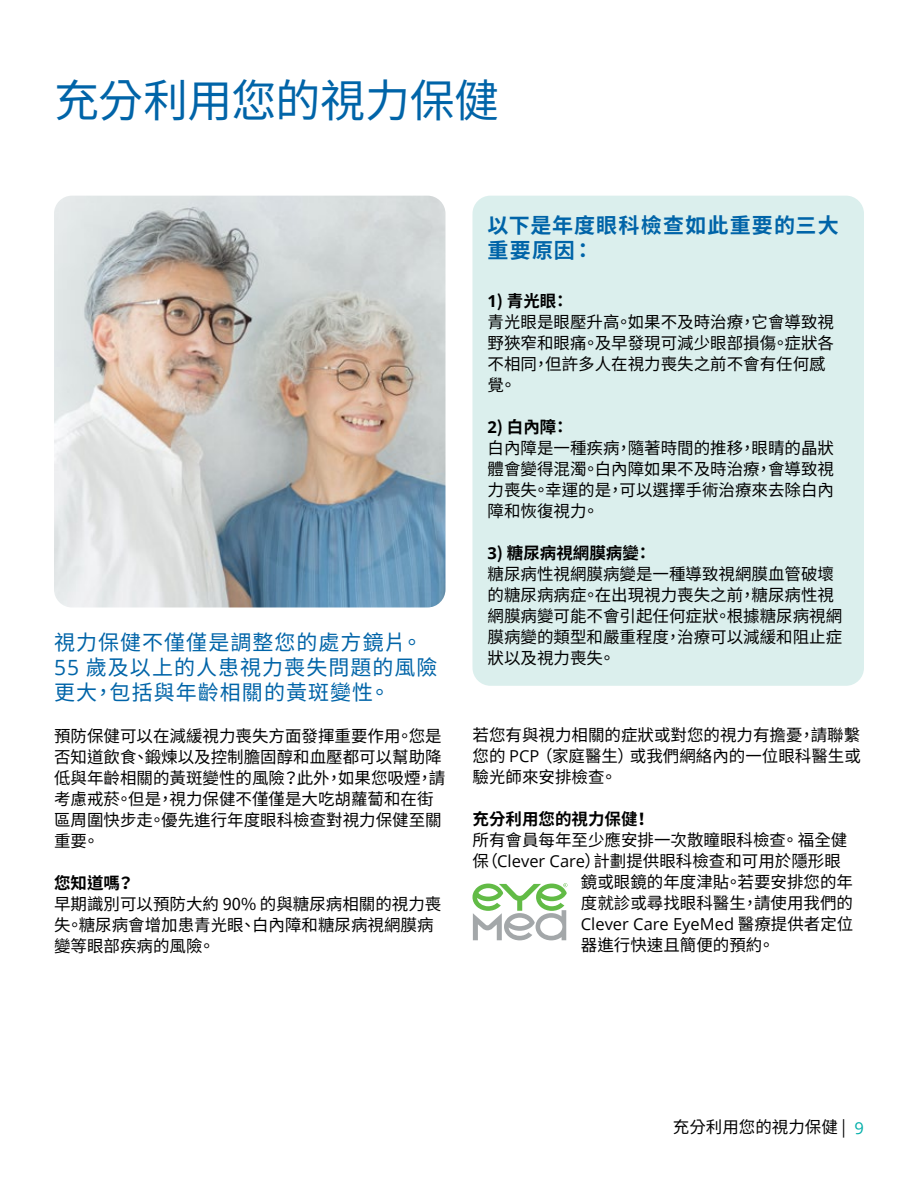
<style>
.page{position:relative;width:918px;height:1188px;background:#fff}
.page>*{position:absolute;margin:0;border:0;box-sizing:border-box;transform-origin:0 0}
.t1{font:45px "Noto Sans CJ Ktc";letter-spacing:-.015em;color:#0064a8}
.t2{font:21px/25.2px "Noto Sans CJ Ktc";letter-spacing:.05em;color:#0064a8}
.t3{font:700 21px/25.2px "Noto Sans CJ Ktc";letter-spacing:.055em;color:#0064a8}
.t4{font:16.5px/21px "Noto Sans CJ Ktc";color:#000}
.t5{font:16.5px "Open Sans";color:#000}
.t6{font:700 16.5px "Noto Sans CJ Ktc";color:#000}
.s1{font-family:"Open Sans"}
.s2{font-family:"Open Sans";font-weight:700}
.s3{font-weight:700}
.s4{font-family:"Noto Sans CJ Ktc"}
.s5{font-family:"Open Sans";color:#00aea9}
</style>
<div class="page">
<div style="left:472px;top:196px;width:392px;height:490px;background:#dbefed;border-radius:18px"></div>
<img style="left:54px;top:196px;width:392px;height:412px">
<svg style="left:472px;top:883px;width:95px;height:57px"></svg>
<h1 class="t1" style="left:54px;top:75px;width:447px">充分利用您的視力保健</h1>
<p class="t2" style="left:54px;top:630px;width:385px">視力保健不僅僅是調整您的處方鏡片。<br><span class="s1">55</span> 歲及以上的人患視力喪失問題的風險更大，包括與年齡相關的黃斑變性。</p>
<p class="t4" style="left:54px;top:726px;width:393px">預防保健可以在減緩視力喪失方面發揮重要作用。您是否知道飲食、鍛煉以及控制膽固醇和血壓都可以幫助降低與年齡相關的黃斑變性的風險？此外，如果您吸煙，請考慮戒菸。但是，視力保健不僅僅是大吃胡蘿蔔和在街區周圍快步走。優先進行年度眼科檢查對視力保健至關重要。</p>
<p class="t6" style="left:54px;top:874px;width:81px">您知道嗎？</p>
<p class="t4" style="left:54px;top:894px;width:389px">早期識別可以預防大約 90% 的與糖尿病相關的視力喪失。糖尿病會增加患青光眼、白內障和糖尿病視網膜病變等眼部疾病的風險。</p>
<p class="t3" style="left:488px;top:213px;width:353px">以下是年度眼科檢查如此重要的三大重要原因：</p>
<p class="t4" style="left:488px;top:291px;width:348px"><span class="s2">1</span><span class="s3">) 青光眼：<br></span>青光眼是眼壓升高。如果不及時治療，它會導致視野狹窄和眼痛。及早發現可減少眼部損傷。症狀各不相同，但許多人在視力喪失之前不會有任何感覺。</p>
<p class="t4" style="left:488px;top:417px;width:348px"><span class="s2">2</span><span class="s3">) 白內障：<br></span>白內障是一種疾病，隨著時間的推移，眼睛的晶狀體會變得混濁。白內障如果不及時治療，會導致視力喪失。幸運的是，可以選擇手術治療來去除白內障和恢復視力。</p>
<p class="t4" style="left:488px;top:543px;width:356px"><span class="s2">3</span><span class="s3">) 糖尿病視網膜病變：<br></span>糖尿病性視網膜病變是一種導致視網膜血管破壞的糖尿病病症。在出現視力喪失之前，糖尿病性視網膜病變可能不會引起任何症狀。根據糖尿病視網膜病變的類型和嚴重程度，治療可以減緩和阻止症狀以及視力喪失。</p>
<p class="t4" style="left:473px;top:725px;width:390px;text-align:justify">若您有與視力相關的症狀或對您的視力有擔憂，請聯繫您的 <span class="s1">PCP</span> （家庭醫生）或我們網絡內的一位眼科醫生或驗光師來安排檢查。</p>
<p class="t6" style="left:473px;top:810px;width:179px">充分利用您的視力保健！</p>
<p class="t4" style="left:473px;top:830px;width:376px">所有會員每年至少應安排一次散瞳眼科檢查。 福全健</p>
<p class="t4" style="left:473px;top:851px;width:370px">保（<span class="s1">Clever Care</span>）計劃提供眼科檢查和可用於隱形眼</p>
<p class="t4" style="left:581px;top:872px;width:274px">鏡或眼鏡的年度津貼。若要安排您的年</p>
<p class="t4" style="left:581px;top:893px;width:274px">度就診或尋找眼科醫生，請使用我們的</p>
<p class="t5" style="left:581px;top:913px;width:274px">Clever Care EyeMed <span class="s4">醫療提供者定位</span></p>
<p class="t4" style="left:581px;top:935px;width:195px">器進行快速且簡便的預約。</p>
<p class="t4" style="left:673px;top:1117px;width:193px">充分利用您的視力保健 | <span class="s5">9</span></p>
</div>
